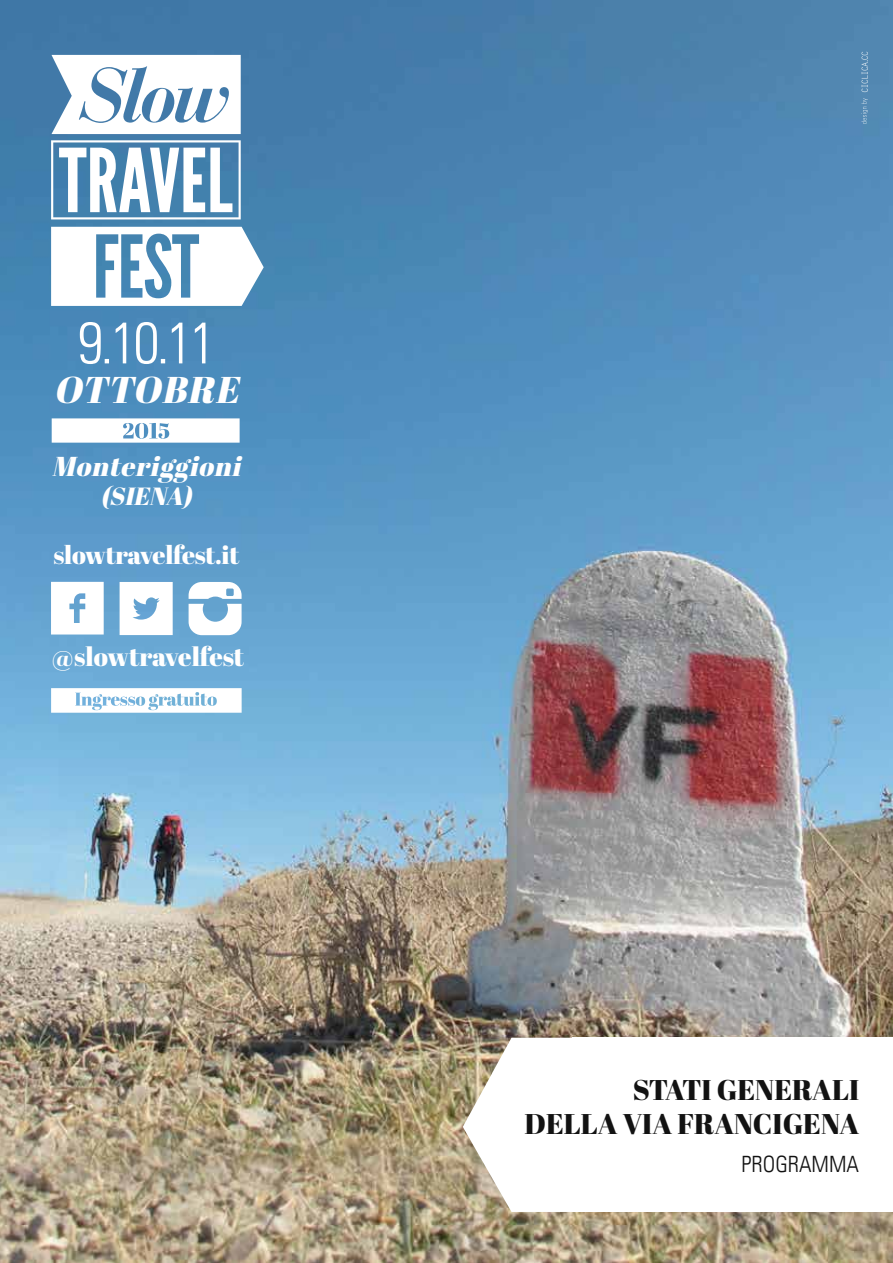
<style>
.page{position:relative;width:893px;height:1263px;background:#fff}
.page>*{position:absolute;margin:0;border:0;box-sizing:border-box;transform-origin:0 0}
.t1{font:italic 37.2px "Abril Fatface";color:#fff}
.t2{font:28.5px/34.2px "Abril Fatface";color:#121212;text-align:right}
.t3{font:italic 27.3px "Abril Fatface";color:#fff}
.t4{font:26.25px "Abril Fatface";letter-spacing:-.005em;color:#fff}
.t5{font:25.5px "Abril Fatface";letter-spacing:-.01em;color:#fff}
.t6{font:italic 24.9px "Abril Fatface";color:#fff}
.t7{font:300 condensed 22.5px "Univers LT";color:#121212}
</style>
<div class="page">
<img style="left:0;top:0;width:893px;height:1263px">
<svg style="left:463px;top:1038px;width:430px;height:174px"></svg>
<svg style="left:861px;top:52px;width:7px;height:40px"></svg>
<svg style="left:861px;top:98px;width:7px;height:26px"></svg>
<svg style="left:51px;top:582px;width:53px;height:52px"></svg>
<svg style="left:120px;top:582px;width:53px;height:53px"></svg>
<svg style="left:189px;top:582px;width:53px;height:53px"></svg>
<svg style="left:51px;top:688px;width:191px;height:25px"></svg>
<svg style="left:51px;top:227px;width:213px;height:79px"></svg>
<svg style="left:51px;top:55px;width:190px;height:79px"></svg>
<svg style="left:51px;top:140px;width:190px;height:79px"></svg>
<svg style="left:80px;top:322px;width:125px;height:42px"></svg>
<svg style="left:52px;top:418px;width:188px;height:25px"></svg>
<h1 class="t1" style="left:53px;top:364px;width:163px">ottobre</h1>
<p class="t3" style="left:52px;top:447px;width:198px">Monteriggioni</p>
<p class="t6" style="left:100px;top:479px;width:93px">(SIENA)</p>
<p class="t5" style="left:53px;top:537px;width:188px">slowtravelfest.it</p>
<p class="t4" style="left:51px;top:638px;width:195px">@slowtravelfest</p>
<p class="t2" style="left:525px;top:1071px;width:336px">STATI GENERALI<br>DELLA VIA FRANCIGENA</p>
<p class="t7" style="left:742px;top:1150px;width:119px">PROGRAMMA</p>
</div>
